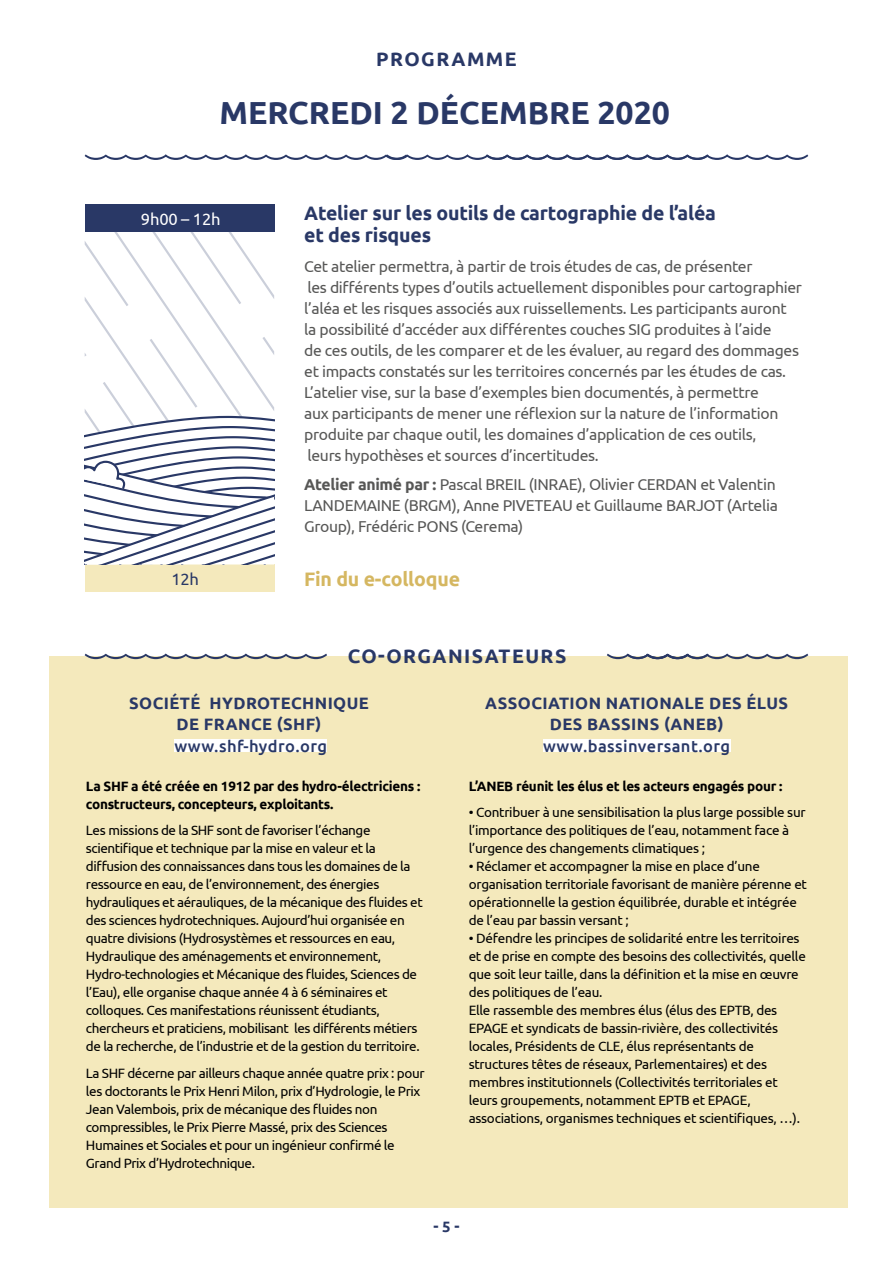
<style>
.page{position:relative;width:893px;height:1263px;background:#fff}
.page>*{position:absolute;margin:0;border:0;box-sizing:border-box;transform-origin:0 0}
.t1{font:700 31.95px "Ubuntu";color:#293866}
.t2{font:700 19.5px/22.5px "Ubuntu";letter-spacing:-.01em;color:#293866}
.t3{font:700 19.5px "Ubuntu";letter-spacing:.075em;color:#293866}
.t4{font:700 19.5px "Ubuntu";letter-spacing:-.01em;color:#d5b761}
.t5{font:700 16.5px/21px "Ubuntu";letter-spacing:.025em;color:#293866;text-align:center}
.t6{font:500 16.5px "Ubuntu";letter-spacing:.025em;color:#293866}
.t7{font:16.5px "Ubuntu";letter-spacing:-.01em;color:#fff}
.t8{font:16.5px "Ubuntu";color:#293866}
.t9{font:15.75px/21px "Ubuntu";letter-spacing:-.02em;color:#575756}
.t10{font:700 15px "Ubuntu";color:#293866}
.t11{font:13.5px/18px "Ubuntu";letter-spacing:-.03em;color:#000}
.t12{font:700 13.5px/18px "Ubuntu";letter-spacing:-.02em;color:#000}
.s1{font-weight:700}
</style>
<div class="page">
<svg style="left:85px;top:154px;width:723px;height:6px"></svg>
<div style="left:85px;top:205px;width:189px;height:27px;background:#293866"></div>
<div style="left:85px;top:564px;width:189px;height:28px;background:#f4e9bc"></div>
<div style="left:50px;top:656px;width:798px;height:552px;background:#f4e9bc"></div>
<svg style="left:85px;top:654px;width:242px;height:5px"></svg>
<svg style="left:607px;top:654px;width:201px;height:5px"></svg>
<div style="left:174px;top:739px;width:153px;height:13px;background:#fff"></div>
<div style="left:543px;top:739px;width:187px;height:13px;background:#fff"></div>
<svg style="left:85px;top:232px;width:189px;height:332px"></svg>
<h2 class="t3" style="left:376px;top:47px;width:142px">PROGRAMME</h2>
<h1 class="t1" style="left:219px;top:93px;width:452px">MERCREDI 2 DÉCEMBRE 2020</h1>
<p class="t7" style="left:141px;top:209px;width:81px">9h00 – 12h</p>
<h2 class="t2" style="left:304px;top:201px;width:413px">Atelier sur les outils de cartographie de l’aléa et des risques</h2>
<p class="t9" style="left:304px;top:255px;width:499px">Cet atelier permettra, à partir de trois études de cas, de présenter<br>les différents types d’outils actuellement disponibles pour cartographier l’aléa et les risques associés aux ruissellements. Les participants auront la possibilité d’accéder aux différentes couches SIG produites à l’aide<br>de ces outils, de les comparer et de les évaluer, au regard des dommages et impacts constatés sur les territoires concernés par les études de cas.<br>L’atelier vise, sur la base d’exemples bien documentés, à permettre<br>aux participants de mener une réflexion sur la nature de l’information produite par chaque outil, les domaines d’application de ces outils,<br>leurs hypothèses et sources d’incertitudes.</p>
<p class="t9" style="left:304px;top:474px;width:475px"><span class="s1">Atelier animé par :</span> Pascal BREIL (INRAE), Olivier CERDAN et Valentin<br>LANDEMAINE (BRGM), Anne PIVETEAU et Guillaume BARJOT (Artelia<br>Group), Frédéric PONS (Cerema)</p>
<p class="t8" style="left:171px;top:569px;width:29px">12h</p>
<h2 class="t4" style="left:304px;top:567px;width:157px">Fin du e-colloque</h2>
<h2 class="t3" style="left:348px;top:644px;width:220px">CO-ORGANISATEURS</h2>
<p class="t5" style="left:129px;top:692px;width:241px">SOCIÉTÉ HYDROTECHNIQUE<br>DE FRANCE (SHF)</p>
<p class="t6" style="left:174px;top:736px;width:154px">www.shf-hydro.org</p>
<p class="t5" style="left:485px;top:692px;width:304px">ASSOCIATION NATIONALE DES ÉLUS<br>DES BASSINS (ANEB)</p>
<p class="t6" style="left:543px;top:736px;width:189px">www.bassinversant.org</p>
<p class="t12" style="left:86px;top:777px;width:336px">La SHF a été créée en 1912 par des hydro-électriciens : constructeurs, concepteurs, exploitants.</p>
<p class="t11" style="left:86px;top:821px;width:338px">Les missions de la SHF sont de favoriser l’échange scientifique et technique par la mise en valeur et la diffusion des connaissances dans tous les domaines de la ressource en eau, de l’environnement, des énergies hydrauliques et aérauliques, de la mécanique des fluides et des sciences hydrotechniques. Aujourd’hui organisée en quatre divisions (Hydrosystèmes et ressources en eau, Hydraulique des aménagements et environnement, Hydro-technologies et Mécanique des fluides, Sciences de l’Eau), elle organise chaque année 4 à 6 séminaires et colloques. Ces manifestations réunissent étudiants, chercheurs et praticiens, mobilisant les différents métiers de la recherche, de l’industrie et de la gestion du territoire.</p>
<p class="t11" style="left:86px;top:1063px;width:340px">La SHF décerne par ailleurs chaque année quatre prix : pour les doctorants le Prix Henri Milon, prix d’Hydrologie, le Prix Jean Valembois, prix de mécanique des fluides non compressibles, le Prix Pierre Massé, prix des Sciences Humaines et Sociales et pour un ingénieur confirmé le Grand Prix d’Hydrotechnique.</p>
<p class="t12" style="left:469px;top:777px;width:315px">L’ANEB réunit les élus et les acteurs engagés pour :</p>
<p class="t11" style="left:469px;top:803px;width:339px">• Contribuer à une sensibilisation la plus large possible sur l’importance des politiques de l’eau, notamment face à l’urgence des changements climatiques ;</p>
<p class="t11" style="left:469px;top:857px;width:340px">• Réclamer et accompagner la mise en place d’une organisation territoriale favorisant de manière pérenne et opérationnelle la gestion équilibrée, durable et intégrée de l’eau par bassin versant ;</p>
<p class="t11" style="left:469px;top:929px;width:339px">• Défendre les principes de solidarité entre les territoires et de prise en compte des besoins des collectivités, quelle que soit leur taille, dans la définition et la mise en œuvre des politiques de l’eau.<br>Elle rassemble des membres élus (élus des EPTB, des EPAGE et syndicats de bassin-rivière, des collectivités locales, Présidents de CLE, élus représentants de structures têtes de réseaux, Parlementaires) et des membres institutionnels (Collectivités territoriales et leurs groupements, notamment EPTB et EPAGE, associations, organismes techniques et scientifiques, …).</p>
<p class="t10" style="left:433px;top:1218px;width:27px">- 5 -</p>
</div>
